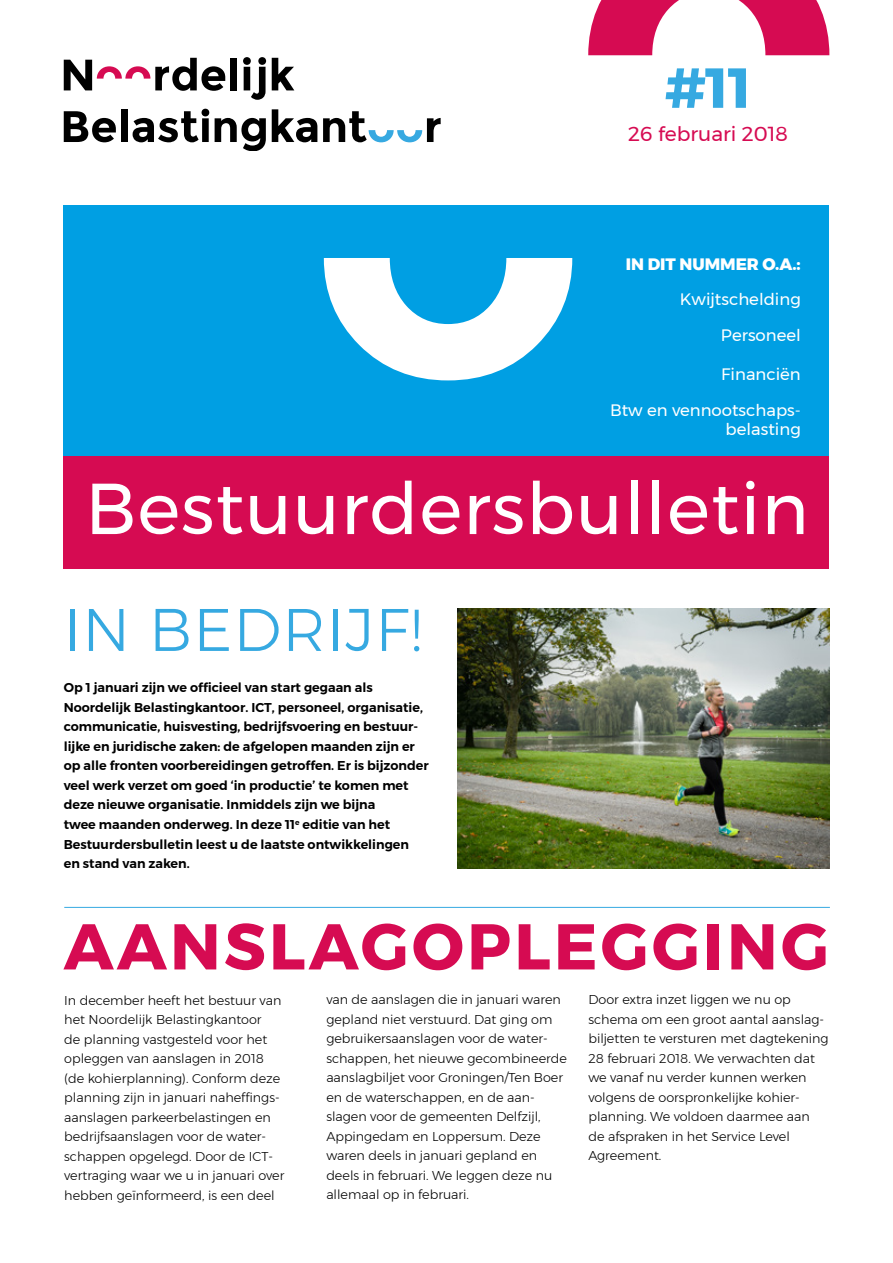
<style>
.page{position:relative;width:893px;height:1263px;background:#fff}
.page>*{position:absolute;margin:0;border:0;box-sizing:border-box;transform-origin:0 0}
.t1{font:72px "Montserrat";letter-spacing:.015em;color:#fff}
.t2{font:700 64.5px "Montserrat";letter-spacing:.05em;color:#d60b52}
.t3{font:300 60px "Montserrat";letter-spacing:.02em;color:#36a9e1}
.t4{font:700 56.25px "Montserrat";color:#36a9e1}
.t5{font:20.25px "Montserrat";color:#d60b52}
.t6{font:16.5px/36px "Montserrat";color:#fff;text-align:right}
.t7{font:800 16.5px "Montserrat";color:#fff}
.t8{font:300 12.75px/19.5px "Montserrat";color:#000}
.t9{font:600 12.75px/19.5px "Montserrat";color:#000}
</style>
<div class="page">
<div style="left:64px;top:456px;width:765px;height:113px;background:#d60b52"></div>
<div style="left:64px;top:205px;width:765px;height:251px;background:#009fe3"></div>
<svg style="left:64px;top:58px;width:161px;height:33px"></svg>
<div style="left:231px;top:58px;width:6px;height:32px;background:#000"></div>
<svg style="left:243px;top:58px;width:23px;height:42px"></svg>
<svg style="left:272px;top:58px;width:22px;height:32px"></svg>
<svg style="left:64px;top:111px;width:52px;height:31px"></svg>
<div style="left:121px;top:109px;width:7px;height:33px;background:#000"></div>
<svg style="left:133px;top:109px;width:76px;height:33px"></svg>
<svg style="left:215px;top:118px;width:51px;height:33px"></svg>
<svg style="left:272px;top:109px;width:45px;height:33px"></svg>
<svg style="left:323px;top:111px;width:118px;height:31px"></svg>
<svg style="left:588px;top:0;width:241px;height:55px"></svg>
<svg style="left:324px;top:258px;width:248px;height:122px"></svg>
<hr style="left:64px;top:907px;width:766px;height:1px;background:#36a9e1">
<img style="left:457px;top:608px;width:373px;height:260px">
<h3 class="t4" style="left:665px;top:43px;width:88px">#11</h3>
<h3 class="t5" style="left:628px;top:118px;width:161px">26 februari 2018</h3>
<p class="t7" style="left:626px;top:251px;width:176px">IN DIT NUMMER O.A.:</p>
<p class="t6" style="left:680px;top:281px;width:122px">Kwijtschelding<br>Personeel</p>
<p class="t6" style="left:610px;top:356px;width:192px">Financiën<br>Btw en vennootschaps-</p>
<p class="t6" style="left:726px;top:411px;width:77px">belasting</p>
<h1 class="t1" style="left:85px;top:453px;width:725px">Bestuurdersbulletin</h1>
<h3 class="t3" style="left:64px;top:585px;width:360px">IN BEDRIJF!</h3>
<p class="t9" style="left:64px;top:678px;width:366px">Op 1 januari zijn we officieel van start gegaan als Noordelijk Belastingkantoor. ICT, personeel, organisatie, communicatie, huisvesting, bedrijfsvoering en bestuur&shy;lijke en juridische zaken: de afgelopen maanden zijn er op alle fronten voorbereidingen getroffen. Er is bijzonder veel werk verzet om goed ‘in productie’ te komen met deze nieuwe organisatie. Inmiddels zijn we bijna<br>twee maanden onderweg. In deze 11<sup>e</sup> editie van het Bestuurdersbulletin leest u de laatste ontwikkelingen<br>en stand van zaken.</p>
<h2 class="t2" style="left:64px;top:895px;width:767px">AANSLAGOPLEGGING</h2>
<p class="t8" style="left:64px;top:990px;width:222px">In december heeft het bestuur van het Noordelijk Belastingkantoor<br>de planning vastgesteld voor het opleggen van aanslagen in 2018 (de kohierplanning). Conform deze planning zijn in januari naheffings&shy;aanslagen parkeerbelastingen en bedrijfsaanslagen voor de water&shy;schappen opgelegd. Door de ICT&shy;vertraging waar we u in januari over hebben geïnformeerd, is een deel</p>
<p class="t8" style="left:326px;top:990px;width:242px">van de aanslagen die in januari waren gepland niet verstuurd. Dat ging om gebruikersaanslagen voor de water&shy;schappen, het nieuwe gecombineerde aanslagbiljet voor Groningen/Ten Boer en de waterschappen, en de aan&shy;slagen voor de gemeenten Delfzijl, Appingedam en Loppersum. Deze waren deels in januari gepland en deels in februari. We leggen deze nu allemaal op in februari.</p>
<p class="t8" style="left:588px;top:990px;width:242px">Door extra inzet liggen we nu op schema om een groot aantal aanslag&shy;biljetten te versturen met dagtekening<br>28 februari 2018. We verwachten dat we vanaf nu verder kunnen werken volgens de oorspronkelijke kohier&shy;planning. We voldoen daarmee aan de afspraken in het Service Level<br>Agreement.</p>
</div>
